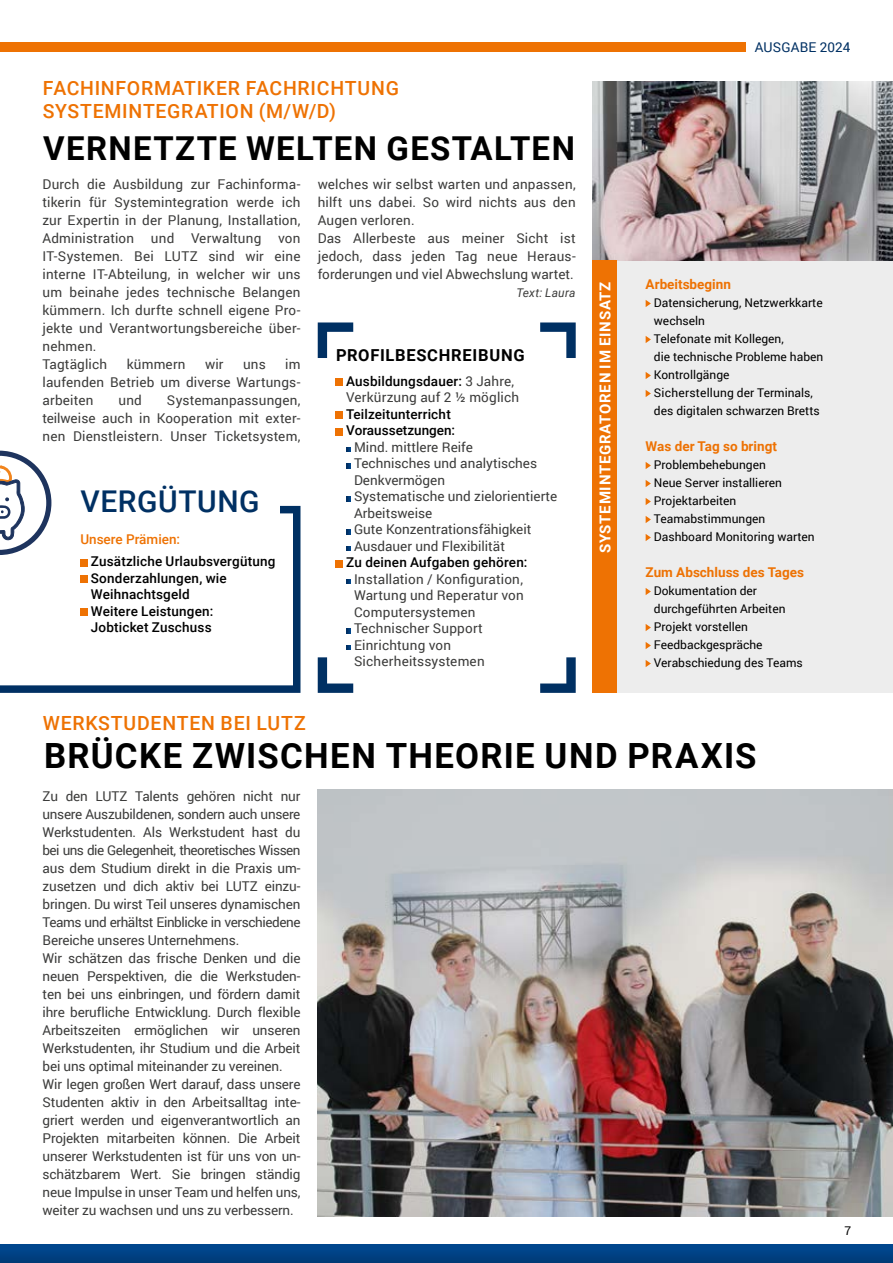
<style>
.page{position:relative;width:893px;height:1263px;background:#fff}
.page>*{position:absolute;margin:0;border:0;box-sizing:border-box;transform-origin:0 0}
.t1{font:700 34.8px "Roboto";letter-spacing:.04em;color:#000}
.t2{font:700 33px "Roboto";letter-spacing:.04em;color:#000}
.t3{font:500 30px "Roboto";letter-spacing:.02em;color:#003063}
.t4{font:500 19.5px/22.5px "Roboto";letter-spacing:.04em;color:#ee7203}
.t5{font:700 16.5px "Roboto";letter-spacing:.045em;color:#000}
.t6{font:700 15px "Roboto";letter-spacing:.05em;color:#fff}
.t7{font:13.5px/18px "Roboto";letter-spacing:-.01em;color:#3c3c3b}
.t8{font:13.5px/18px "Roboto";letter-spacing:.015em;color:#3c3c3b}
.t9{font:13.5px/18px "Roboto";letter-spacing:.01em;color:#3c3c3b}
.t10{font:500 13.5px/16.5px "Roboto";letter-spacing:.01em;color:#000}
.t11{font:700 13.5px "Roboto";color:#ee7203}
.t12{font:500 13.5px "Roboto";color:#ee7203}
.t13{font:13.5px "Roboto";letter-spacing:.01em;color:#003063}
.t14{font:12px/18px "Roboto";color:#000}
.t15{font:italic 12px "Roboto";letter-spacing:.015em;color:#3c3c3b}
.s1{font-weight:500;color:#000}
</style>
<div class="page">
<div style="left:0;top:1245px;width:893px;height:18px;background:linear-gradient(to right,#004183,#004183)"></div>
<div style="left:0;top:42px;width:746px;height:10px;background:#ee7203"></div>
<svg style="left:0;top:506px;width:300px;height:187px"></svg>
<div style="left:0;top:491px;width:279px;height:30px;background:#fff"></div>
<div style="left:592px;top:261px;width:301px;height:432px;background:#ededed"></div>
<svg style="left:646px;top:300px;width:5px;height:7px"></svg>
<svg style="left:646px;top:336px;width:5px;height:7px"></svg>
<svg style="left:646px;top:372px;width:5px;height:7px"></svg>
<svg style="left:646px;top:390px;width:5px;height:7px"></svg>
<svg style="left:646px;top:462px;width:5px;height:7px"></svg>
<svg style="left:646px;top:480px;width:5px;height:7px"></svg>
<svg style="left:646px;top:498px;width:5px;height:7px"></svg>
<svg style="left:646px;top:516px;width:5px;height:7px"></svg>
<svg style="left:646px;top:534px;width:5px;height:7px"></svg>
<svg style="left:646px;top:588px;width:5px;height:7px"></svg>
<svg style="left:646px;top:624px;width:5px;height:7px"></svg>
<svg style="left:646px;top:642px;width:5px;height:7px"></svg>
<svg style="left:646px;top:660px;width:5px;height:7px"></svg>
<img style="left:317px;top:789px;width:576px;height:427px">
<img style="left:592px;top:82px;width:301px;height:179px">
<div style="left:336px;top:378px;width:7px;height:8px;background:#ee7203"></div>
<div style="left:336px;top:411px;width:7px;height:8px;background:#ee7203"></div>
<div style="left:336px;top:428px;width:7px;height:7px;background:#ee7203"></div>
<svg style="left:346px;top:447px;width:5px;height:5px"></svg>
<svg style="left:346px;top:464px;width:5px;height:4px"></svg>
<svg style="left:346px;top:497px;width:5px;height:4px"></svg>
<svg style="left:346px;top:530px;width:5px;height:4px"></svg>
<svg style="left:346px;top:546px;width:5px;height:5px"></svg>
<div style="left:336px;top:560px;width:7px;height:7px;background:#ee7203"></div>
<svg style="left:346px;top:579px;width:5px;height:5px"></svg>
<svg style="left:346px;top:629px;width:5px;height:4px"></svg>
<svg style="left:346px;top:645px;width:5px;height:5px"></svg>
<div style="left:80px;top:559px;width:8px;height:7px;background:#ee7203"></div>
<div style="left:80px;top:576px;width:8px;height:7px;background:#ee7203"></div>
<div style="left:80px;top:609px;width:8px;height:7px;background:#ee7203"></div>
<svg style="left:318px;top:657px;width:35px;height:36px"></svg>
<svg style="left:318px;top:322px;width:35px;height:36px"></svg>
<svg style="left:540px;top:657px;width:36px;height:36px"></svg>
<svg style="left:540px;top:322px;width:36px;height:36px"></svg>
<div style="left:592px;top:261px;width:25px;height:432px;background:#ee7203"></div>
<svg style="left:0;top:451px;width:51px;height:104px"></svg>
<h3 class="t4" style="left:43px;top:77px;width:358px">FACHINFORMATIKER FACHRICHTUNG<br>SYSTEMINTEGRATION (M/W/D)</h3>
<h2 class="t2" style="left:43px;top:125px;width:533px">VERNETZTE WELTEN GESTALTEN</h2>
<p class="t8" style="left:43px;top:174px;width:259px">Durch die Ausbildung zur Fachinforma&shy;tikerin für Systemintegration werde ich zur Expertin in der Planung, Installation, Administration und Verwaltung von IT-Systemen. Bei LUTZ sind wir eine interne IT-Abteilung, in welcher wir uns um beinahe jedes technische Belangen kümmern. Ich durfte schnell eigene Pro&shy;jekte und Verantwortungsbereiche über&shy;nehmen.<br>Tagtäglich</p>
<p class="t7" style="left:43px;top:354px;width:259px;text-align:justify;text-indent:243px">im laufenden Betrieb um diverse Wartungs&shy;arbeiten</p>
<p class="t8" style="left:127px;top:354px;width:60px">kümmern</p>
<p class="t7" style="left:205px;top:354px;width:20px">wir</p>
<p class="t7" style="left:243px;top:354px;width:24px">uns</p>
<p class="t7" style="left:118px;top:390px;width:25px">und</p>
<p class="t7" style="left:43px;top:390px;width:259px;text-align:justify;text-indent:124px">Systemanpassungen, teilweise auch in Kooperation mit exter&shy;nen Dienstleistern. Unser Ticketsystem,</p>
<h3 class="t3" style="left:80px;top:480px;width:181px">VERGÜTUNG</h3>
<p class="t12" style="left:80px;top:530px;width:101px">Unsere Prämien:</p>
<p class="t10" style="left:91px;top:553px;width:186px">Zusätzliche Urlaubsvergütung<br>Sonderzahlungen, wie<br>Weihnachtsgeld<br>Weitere Leistungen:<br>Jobticket Zuschuss</p>
<p class="t9" style="left:318px;top:174px;width:259px">welches wir selbst warten und anpassen, hilft uns dabei. So wird nichts aus den Augen verloren.<br>Das Allerbeste aus meiner Sicht ist jedoch, dass jeden Tag neue Heraus&shy;forderungen und viel Abwechslung wartet.</p>
<p class="t15" style="left:516px;top:284px;width:61px">Text: Laura</p>
<p class="t5" style="left:336px;top:343px;width:190px">PROFILBESCHREIBUNG</p>
<p class="t8" style="left:346px;top:372px;width:174px;line-height:16.5px"><span class="s1">Ausbildungsdauer:</span> 3 Jahre,<br>Verkürzung auf 2 ½ möglich</p>
<p class="t10" style="left:346px;top:405px;width:110px">Teilzeitunterricht<br>Voraussetzungen:</p>
<p class="t7" style="left:354px;top:438px;width:205px;line-height:16.5px">Mind. mittlere Reife<br>Technisches und analytisches<br>Denkvermögen<br>Systematische und zielorientierte<br>Arbeitsweise<br>Gute Konzentrationsfähigkeit<br>Ausdauer und Flexibilität</p>
<p class="t10" style="left:346px;top:554px;width:183px">Zu deinen Aufgaben gehören:</p>
<p class="t8" style="left:354px;top:570px;width:171px;line-height:16.5px">Installation / Konfiguration,<br>Wartung und Reperatur von<br>Computersystemen<br>Technischer Support<br>Einrichtung von<br>Sicherheitssystemen</p>
<p class="t6" style="left:595px;top:553px;width:273px;rotate:-90deg">SYSTEMINTEGRATOREN IM EINSATZ</p>
<p class="t13" style="left:755px;top:38px;width:97px">AUSGABE 2024</p>
<p class="t11" style="left:646px;top:275px;width:87px">Arbeitsbeginn</p>
<p class="t14" style="left:654px;top:293px;width:171px">Datensicherung, Netzwerkkarte wechseln<br>Telefonate mit Kollegen,<br>die technische Probleme haben<br>Kontrollgänge<br>Sicherstellung der Terminals, des digitalen schwarzen Bretts</p>
<p class="t11" style="left:646px;top:437px;width:133px">Was der Tag so bringt</p>
<p class="t14" style="left:654px;top:455px;width:162px">Problembehebungen<br>Neue Server installieren<br>Projektarbeiten<br>Teamabstimmungen<br>Dashboard Monitoring warten</p>
<p class="t11" style="left:646px;top:563px;width:160px">Zum Abschluss des Tages</p>
<p class="t14" style="left:654px;top:581px;width:150px">Dokumentation der durchgeführten Arbeiten<br>Projekt vorstellen<br>Feedbackgespräche<br>Verabschiedung des Teams</p>
<h3 class="t4" style="left:43px;top:711px;width:264px">WERKSTUDENTEN BEI LUTZ</h3>
<h1 class="t1" style="left:44px;top:732px;width:714px">BRÜCKE ZWISCHEN THEORIE UND PRAXIS</h1>
<p class="t7" style="left:43px;top:786px;width:259px">Zu den LUTZ Talents gehören nicht nur unsere Auszubildenen, sondern auch unsere Werkstudenten. Als Werkstudent hast du bei uns die Gelegenheit, theoretisches Wissen aus dem Studium direkt in die Praxis um&shy;zusetzen und dich aktiv bei LUTZ einzu&shy;bringen. Du wirst Teil unseres dynamischen Teams und erhältst Einblicke in verschiedene Bereiche unseres Unternehmens.<br>Wir schätzen das frische Denken und die neuen Perspektiven, die die Werkstuden&shy;ten bei uns einbringen, und fördern damit ihre berufliche Entwicklung. Durch flexible Arbeitszeiten ermöglichen wir unseren Werkstudenten, ihr Studium und die Arbeit bei uns optimal miteinander zu vereinen.<br>Wir legen großen Wert darauf, dass unsere Studenten aktiv in den Arbeitsalltag inte&shy;griert werden und eigenverantwortlich an Projekten mitarbeiten können. Die Arbeit unserer Werkstudenten ist für uns von un&shy;schätzbarem Wert. Sie bringen ständig neue Impulse in unser Team und helfen uns, weiter zu wachsen und uns zu verbessern.</p>
<p class="t14" style="left:845px;top:1222px;width:8px">7</p>
</div>
